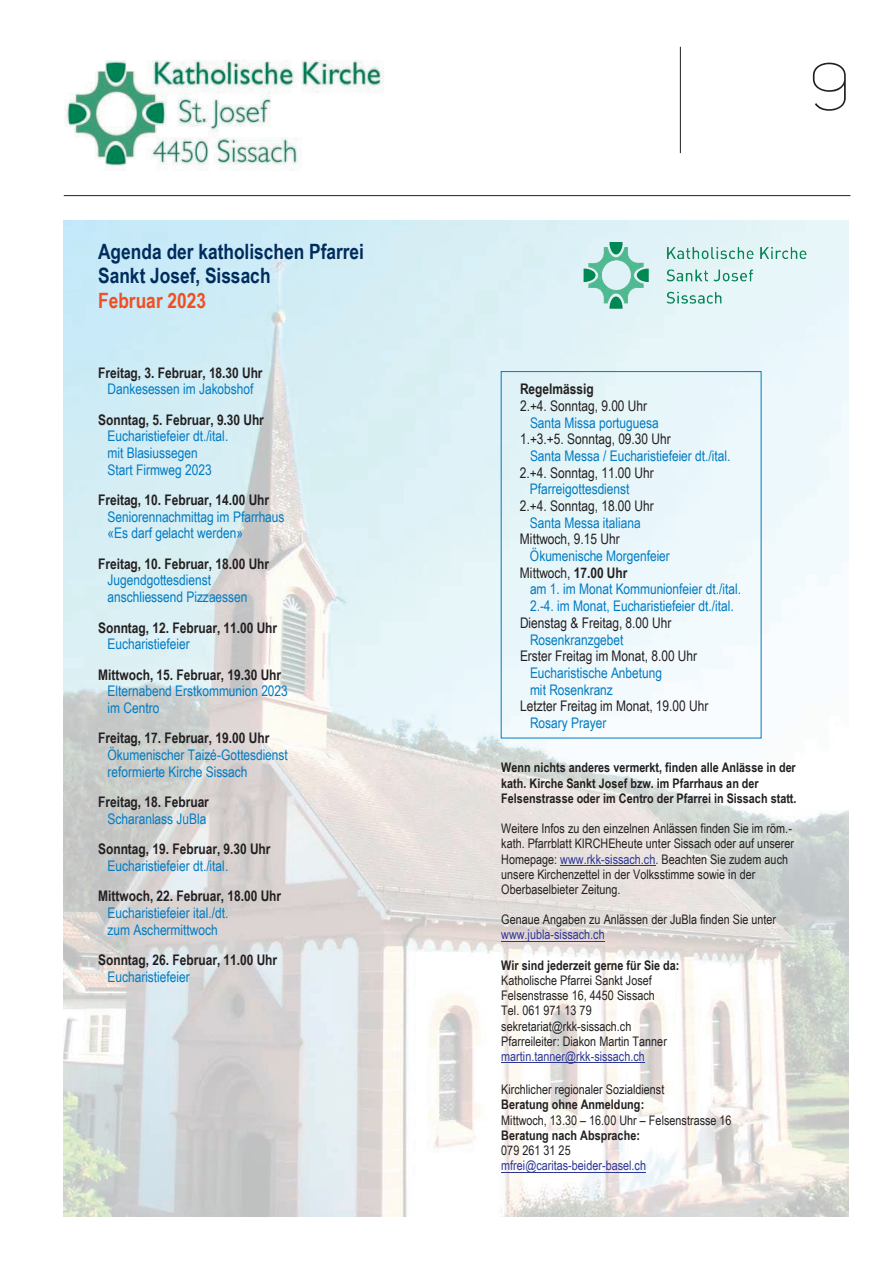
<style>
.page{position:relative;width:893px;height:1263px;background:#fff}
.page>*{position:absolute;margin:0;border:0;box-sizing:border-box;transform-origin:0 0}
.t1{font:67.5px "Uni Sans Thin";color:#231f20}
.t2{font:700 21.15px/24.3px "Arial Narrow";color:#002c5c}
.t3{font:700 21.15px "Arial Narrow";color:#f04f22}
.t4{font:14.55px/16.6px "Arial Narrow";color:#007bc3}
.t5{font:700 14.55px "Arial Narrow";color:#231f20}
.t6{font:14.55px "Arial Narrow";color:#231f20}
.t7{font:13.2px/15.1px "Arial Narrow";color:#231f20}
.t8{font:700 13.2px/15.1px "Arial Narrow";color:#231f20}
.t9{font:13.2px "Arial Narrow";color:#2c3695}
.s1{color:#231f20}
.s2{font-weight:700;color:#231f20}
.s3{color:#2c3695}
</style>
<div class="page">
<hr style="left:680px;top:47px;width:1px;height:106px;background:#231f20">
<hr style="left:64px;top:195px;width:786px;height:1px;background:#231f20">
<img style="left:64px;top:220px;width:784px;height:996px">
<img style="left:580px;top:240px;width:231px;height:71px">
<hr style="left:560px;top:865px;width:95px;height:1px;background:#2c3695">
<hr style="left:501px;top:941px;width:104px;height:1px;background:#2c3695">
<hr style="left:501px;top:1062px;width:144px;height:1px;background:#2c3695">
<hr style="left:501px;top:1172px;width:145px;height:1px;background:#2c3695">
<img style="left:64px;top:60px;width:320px;height:111px">
<h2 class="t2" style="left:98px;top:238px;width:267px">Agenda der katholischen Pfarrei<br>Sankt Josef, Sissach</h2>
<h2 class="t3" style="left:98px;top:284px;width:110px">Februar 2023</h2>
<p class="t5" style="left:98px;top:361px;width:166px">Freitag, 3. Februar, 18.30 Uhr</p>
<p class="t4" style="left:107px;top:380px;width:147px">Dankesessen im Jakobshof</p>
<p class="t5" style="left:98px;top:408px;width:167px">Sonntag, 5. Februar, 9.30 Uhr</p>
<p class="t4" style="left:107px;top:427px;width:122px">Eucharistiefeier dt./ital. mit Blasiussegen<br>Start Firmweg 2023</p>
<p class="t5" style="left:98px;top:489px;width:173px">Freitag, 10. Februar, 14.00 Uhr</p>
<p class="t4" style="left:107px;top:508px;width:179px">Seniorennachmittag im Pfarrhaus «Es darf gelacht werden»</p>
<p class="t5" style="left:98px;top:553px;width:173px">Freitag, 10. Februar, 18.00 Uhr</p>
<p class="t4" style="left:107px;top:571px;width:142px">Jugendgottesdienst anschliessend Pizzaessen</p>
<p class="t5" style="left:98px;top:616px;width:181px">Sonntag, 12. Februar, 11.00 Uhr</p>
<p class="t4" style="left:107px;top:635px;width:84px">Eucharistiefeier</p>
<p class="t5" style="left:98px;top:663px;width:185px">Mittwoch, 15. Februar, 19.30 Uhr</p>
<p class="t4" style="left:107px;top:682px;width:182px">Elternabend Erstkommunion 2023 im Centro</p>
<p class="t5" style="left:98px;top:727px;width:173px">Freitag, 17. Februar, 19.00 Uhr</p>
<p class="t4" style="left:107px;top:746px;width:182px">Ökumenischer Taizé-Gottesdienst reformierte Kirche Sissach</p>
<p class="t5" style="left:98px;top:791px;width:112px">Freitag, 18. Februar</p>
<p class="t4" style="left:107px;top:810px;width:100px">Scharanlass JuBla</p>
<p class="t5" style="left:98px;top:838px;width:174px">Sonntag, 19. Februar, 9.30 Uhr</p>
<p class="t4" style="left:107px;top:857px;width:122px">Eucharistiefeier dt./ital.</p>
<p class="t5" style="left:98px;top:885px;width:185px">Mittwoch, 22. Februar, 18.00 Uhr</p>
<p class="t4" style="left:107px;top:904px;width:122px">Eucharistiefeier ital./dt. zum Aschermittwoch</p>
<p class="t5" style="left:98px;top:949px;width:181px">Sonntag, 26. Februar, 11.00 Uhr</p>
<p class="t4" style="left:107px;top:968px;width:84px">Eucharistiefeier</p>
<h1 class="t1" style="left:809px;top:50px;width:43px">9</h1>
<p class="t5" style="left:520px;top:378px;width:75px">Regelmässig</p>
<p class="t6" style="left:520px;top:395px;width:129px">2.+4. Sonntag, 9.00 Uhr</p>
<p class="t4" style="left:530px;top:413px;width:130px">Santa Missa portuguesa</p>
<p class="t6" style="left:520px;top:428px;width:152px">1.+3.+5. Sonntag, 09.30 Uhr</p>
<p class="t4" style="left:530px;top:447px;width:202px">Santa Messa / Eucharistiefeier dt./ital.</p>
<p class="t6" style="left:520px;top:462px;width:135px">2.+4. Sonntag, 11.00 Uhr</p>
<p class="t4" style="left:530px;top:480px;width:101px">Pfarreigottesdienst</p>
<p class="t6" style="left:520px;top:495px;width:135px">2.+4. Sonntag, 18.00 Uhr</p>
<p class="t4" style="left:530px;top:514px;width:112px">Santa Messa italiana</p>
<p class="t6" style="left:520px;top:529px;width:101px">Mittwoch, 9.15 Uhr</p>
<p class="t4" style="left:520px;top:547px;width:151px;text-indent:10px">Ökumenische Morgenfeier<br><span class="s1">Mittwoch,</span> <span class="s2">17.00 Uhr</span></p>
<p class="t4" style="left:530px;top:580px;width:213px">am 1. im Monat Kommunionfeier dt./ital.<br>2.-4. im Monat, Eucharistiefeier dt./ital.</p>
<p class="t6" style="left:520px;top:612px;width:153px">Dienstag &amp; Freitag, 8.00 Uhr</p>
<p class="t4" style="left:530px;top:631px;width:95px">Rosenkranzgebet</p>
<p class="t6" style="left:520px;top:645px;width:178px">Erster Freitag im Monat, 8.00 Uhr</p>
<p class="t4" style="left:530px;top:664px;width:134px">Eucharistische Anbetung mit Rosenkranz</p>
<p class="t6" style="left:520px;top:695px;width:190px">Letzter Freitag im Monat, 19.00 Uhr</p>
<p class="t4" style="left:530px;top:714px;width:78px">Rosary Prayer</p>
<p class="t8" style="left:501px;top:759px;width:297px">Wenn nichts anderes vermerkt, finden alle Anlässe in der kath. Kirche Sankt Josef bzw. im Pfarrhaus an der<br>Felsenstrasse oder im Centro der Pfarrei in Sissach statt.</p>
<p class="t7" style="left:501px;top:820px;width:294px">Weitere Infos zu den einzelnen Anlässen finden Sie im röm.- kath. Pfarrblatt KIRCHEheute unter Sissach oder auf unserer Homepage: <span class="s3">www.rkk-sissach.ch.</span> Beachten Sie zudem auch unsere Kirchenzettel in der Volksstimme sowie in der Oberbaselbieter Zeitung.</p>
<p class="t7" style="left:501px;top:911px;width:276px">Genaue Angaben zu Anlässen der JuBla finden Sie unter</p>
<p class="t9" style="left:501px;top:925px;width:105px">www.jubla-sissach.ch</p>
<p class="t8" style="left:501px;top:957px;width:180px">Wir sind jederzeit gerne für Sie da:</p>
<p class="t7" style="left:501px;top:972px;width:167px">Katholische Pfarrei Sankt Josef<br>Felsenstrasse 16, 4450 Sissach<br>Tel. 061 971 13 79 sekretariat@rkk-sissach.ch<br>Pfarreileiter: Diakon Martin Tanner</p>
<p class="t9" style="left:501px;top:1046px;width:145px">martin.tanner@rkk-sissach.ch</p>
<p class="t7" style="left:501px;top:1081px;width:165px">Kirchlicher regionaler Sozialdienst</p>
<p class="t8" style="left:501px;top:1096px;width:144px">Beratung ohne Anmeldung:</p>
<p class="t7" style="left:501px;top:1112px;width:232px">Mittwoch, 13.30 – 16.00 Uhr – Felsenstrasse 16</p>
<p class="t8" style="left:501px;top:1127px;width:140px">Beratung nach Absprache:</p>
<p class="t7" style="left:501px;top:1142px;width:71px">079 261 31 25</p>
<p class="t9" style="left:501px;top:1156px;width:146px">mfrei@caritas-beider-basel.ch</p>
</div>
